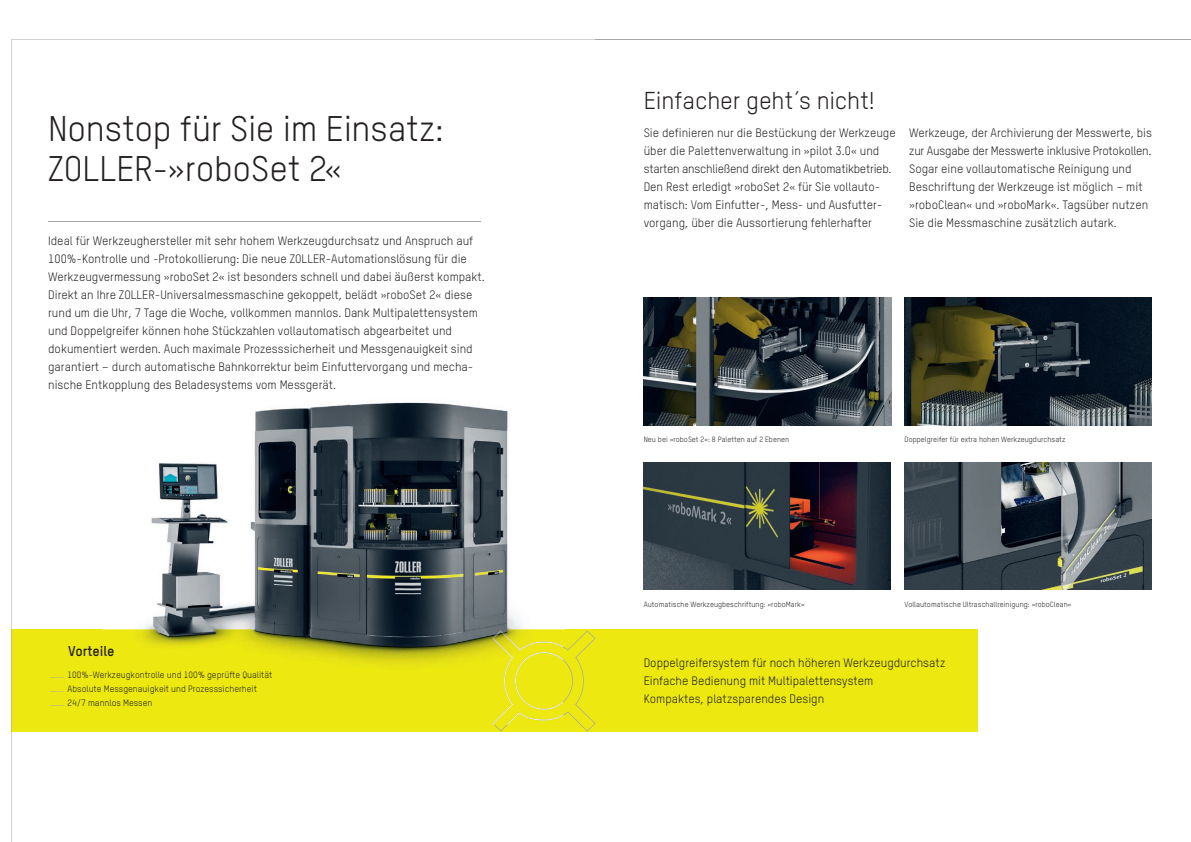
<style>
.page{position:relative;width:1191px;height:842px;background:#fff}
.page>*{position:absolute;margin:0;border:0;box-sizing:border-box;transform-origin:0 0}
.t1{font:35px/40px "TSTAR";letter-spacing:-.005em;color:#231f20}
.t2{font:24px "TSTAR";letter-spacing:-.005em;color:#231f20}
.t3{font:700 14px "TSTAR";color:#231f20}
.t4{font:12px/18px "TSTAR";color:#231f20}
.t5{font:9px "TSTAR";color:#231f20}
.t6{font:7.5px "TSTAR";letter-spacing:.005em;color:#231f20}
.s1{color:#aaa4ab}
</style>
<div class="page">
<img style="left:904px;top:298px;width:247px;height:127px">
<img style="left:643px;top:462px;width:247px;height:128px">
<img style="left:904px;top:462px;width:247px;height:128px">
<img style="left:643px;top:298px;width:248px;height:127px">
<div style="left:595px;top:629px;width:383px;height:102px;background:#ece810"></div>
<hr style="left:595px;top:39px;width:596px;height:1px;background:#aaa4ab">
<svg style="left:11px;top:39px;width:584px;height:803px"></svg>
<hr style="left:48px;top:221px;width:433px;height:1px;background:#aaa4ab">
<img style="left:102px;top:264px;width:461px;height:460px">
<img style="left:492px;top:630px;width:71px;height:94px">
<h1 class="t1" style="left:48px;top:109px;width:397px">Nonstop für Sie im Einsatz:<br>ZOLLER-»roboSet 2«</h1>
<p class="t4" style="left:48px;top:231px;width:438px">Ideal für Werkzeughersteller mit sehr hohem Werkzeugdurchsatz und Anspruch auf 100%-Kontrolle und -Protokollierung: Die neue ZOLLER-Automati onslösung für die Werkzeugvermessung »roboSet 2« ist besonders schnell und dabei äußerst kompakt.<br>Direkt an Ihre ZOLLER-Universal messmaschine gekoppelt, belädt »roboSet 2« diese rund um die Uhr, 7 Tage die Woche, vollkommen mannlos. Dank Multipalettensystem und Doppelgreifer können hohe Stückzahlen vollautomatisch abgearbeitet und dokumentiert werden. Auch maximale Prozesssicherheit und Messgenauigkeit sind garantiert – durch automatische Bahnkorrektur beim Einfuttervorgang und mecha&shy;nische Entkopplung des Beladesystems vom Messgerät.</p>
<p class="t3" style="left:68px;top:642px;width:48px">Vorteile</p>
<p class="t5" style="left:48px;top:669px;width:226px"><span class="s1">—</span> 100%-Werkzeugkontrolle und 100% geprüfte Qualität</p>
<p class="t5" style="left:48px;top:683px;width:210px"><span class="s1">—</span> Absolute Messgenauigkeit und Prozesssicherheit</p>
<p class="t5" style="left:48px;top:697px;width:106px"><span class="s1">—</span> 24/7 mannlos Messen</p>
<h2 class="t2" style="left:643px;top:86px;width:233px">Einfacher geht´s nicht!</h2>
<p class="t4" style="left:643px;top:123px;width:253px">Sie definieren nur die Bestückung der Werk zeu ge über die Palettenverwaltung in »pilot 3.0« und starten anschließend direkt den Automatikbe trieb.<br>Den Rest erledigt »roboSet 2« für Sie voll auto - matisch: Vom Einfutter-, Mess- und Ausfutter&shy;vorgang, über die Aussortierung fehler hafter</p>
<p class="t4" style="left:909px;top:123px;width:244px">Werkzeuge, der Archivierung der Messwerte, bis zur Ausgabe der Messwerte inklusive Protokollen.<br>Sogar eine vollautomatische Reinigung und Beschriftung der Werkzeuge ist möglich – mit »roboClean« und »roboMark«. Tagsüber nutzen Sie die Messmaschine zusätzlich autark.</p>
<p class="t6" style="left:643px;top:435px;width:147px">Neu bei »roboSet 2«: 8 Paletten auf 2 Ebenen</p>
<p class="t6" style="left:904px;top:435px;width:162px">Doppelgreifer für extra hohen Werkzeugdurchsatz</p>
<p class="t6" style="left:643px;top:600px;width:162px">Automatische Werkzeugbeschriftung: »roboMark«</p>
<p class="t6" style="left:904px;top:600px;width:168px">Vollautomatische Ultraschallreinigung: »roboClean«</p>
<p class="t4" style="left:643px;top:654px;width:303px">Doppelgreifersystem für noch höheren Werkzeugdurchsatz<br>Einfache Bedienung mit Multipalettensystem<br>Kompaktes, platzsparendes Design</p>
</div>
